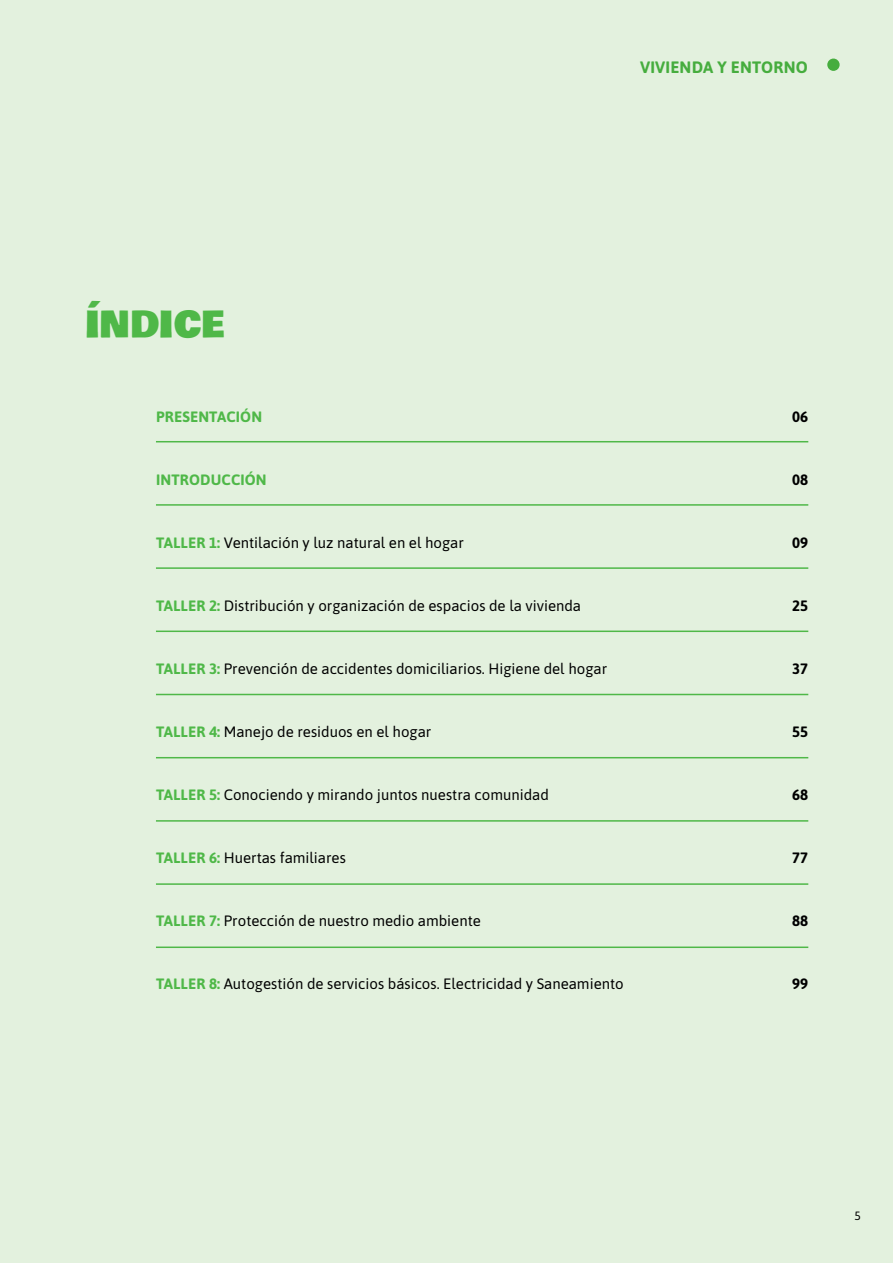
<style>
.page{position:relative;width:893px;height:1263px;background:#e3f1de}
.page>*{position:absolute;margin:0;border:0;box-sizing:border-box;transform-origin:0 0}
.t1{font:36px "Bowlby One";color:#4fb848}
.t2{font:700 16.5px "Asap";letter-spacing:.01em;color:#4fb848}
.t3{font:15px "Asap";color:#000}
.t4{font:700 15px "Asap";letter-spacing:.01em;color:#4fb848}
.t5{font:700 15px "Asap";color:#000}
.t6{font:12px "Asap";color:#000}
.s1{font-weight:700;color:#4fb848}
</style>
<div class="page">
<hr style="left:156px;top:441px;width:652px;height:1px;background:#4fb848">
<hr style="left:156px;top:694px;width:652px;height:1px;background:#4fb848">
<hr style="left:156px;top:567px;width:652px;height:2px;background:#4fb848">
<hr style="left:156px;top:820px;width:652px;height:2px;background:#4fb848">
<hr style="left:156px;top:504px;width:652px;height:2px;background:#4fb848">
<hr style="left:156px;top:757px;width:652px;height:1px;background:#4fb848">
<hr style="left:156px;top:630px;width:652px;height:2px;background:#4fb848">
<hr style="left:156px;top:883px;width:652px;height:2px;background:#4fb848">
<hr style="left:156px;top:946px;width:652px;height:2px;background:#4fb848">
<p class="t2" style="left:640px;top:55px;width:169px">VIVIENDA Y ENTORNO</p>
<h1 class="t1" style="left:85px;top:297px;width:141px">ÍNDICE</h1>
<p class="t4" style="left:156px;top:406px;width:108px">PRESENTACIÓN</p>
<p class="t5" style="left:792px;top:406px;width:18px">06</p>
<p class="t4" style="left:156px;top:469px;width:112px">INTRODUCCIÓN</p>
<p class="t5" style="left:792px;top:469px;width:18px">08</p>
<p class="t3" style="left:156px;top:532px;width:309px"><span class="s1">TALLER 1:</span> Ventilación y luz natural en el hogar</p>
<p class="t5" style="left:792px;top:532px;width:18px">09</p>
<p class="t3" style="left:156px;top:595px;width:427px"><span class="s1">TALLER 2:</span> Distribución y organización de espacios de la vivienda</p>
<p class="t5" style="left:792px;top:595px;width:18px">25</p>
<p class="t3" style="left:156px;top:658px;width:453px"><span class="s1">TALLER 3:</span> Prevención de accidentes domiciliarios. Higiene del hogar</p>
<p class="t5" style="left:792px;top:658px;width:18px">37</p>
<p class="t3" style="left:156px;top:721px;width:277px"><span class="s1">TALLER 4:</span> Manejo de residuos en el hogar</p>
<p class="t5" style="left:792px;top:721px;width:18px">55</p>
<p class="t3" style="left:156px;top:784px;width:394px"><span class="s1">TALLER 5:</span> Conociendo y mirando juntos nuestra comunidad</p>
<p class="t5" style="left:792px;top:784px;width:18px">68</p>
<p class="t3" style="left:156px;top:847px;width:191px"><span class="s1">TALLER 6:</span> Huertas familiares</p>
<p class="t5" style="left:792px;top:847px;width:18px">77</p>
<p class="t3" style="left:156px;top:910px;width:326px"><span class="s1">TALLER 7:</span> Protección de nuestro medio ambiente</p>
<p class="t5" style="left:792px;top:910px;width:18px">88</p>
<p class="t3" style="left:156px;top:973px;width:469px"><span class="s1">TALLER 8:</span> Autogestión de servicios básicos. Electricidad y Saneamiento</p>
<p class="t5" style="left:792px;top:973px;width:18px">99</p>
<p class="t6" style="left:854px;top:1208px;width:8px">5</p>
</div>
